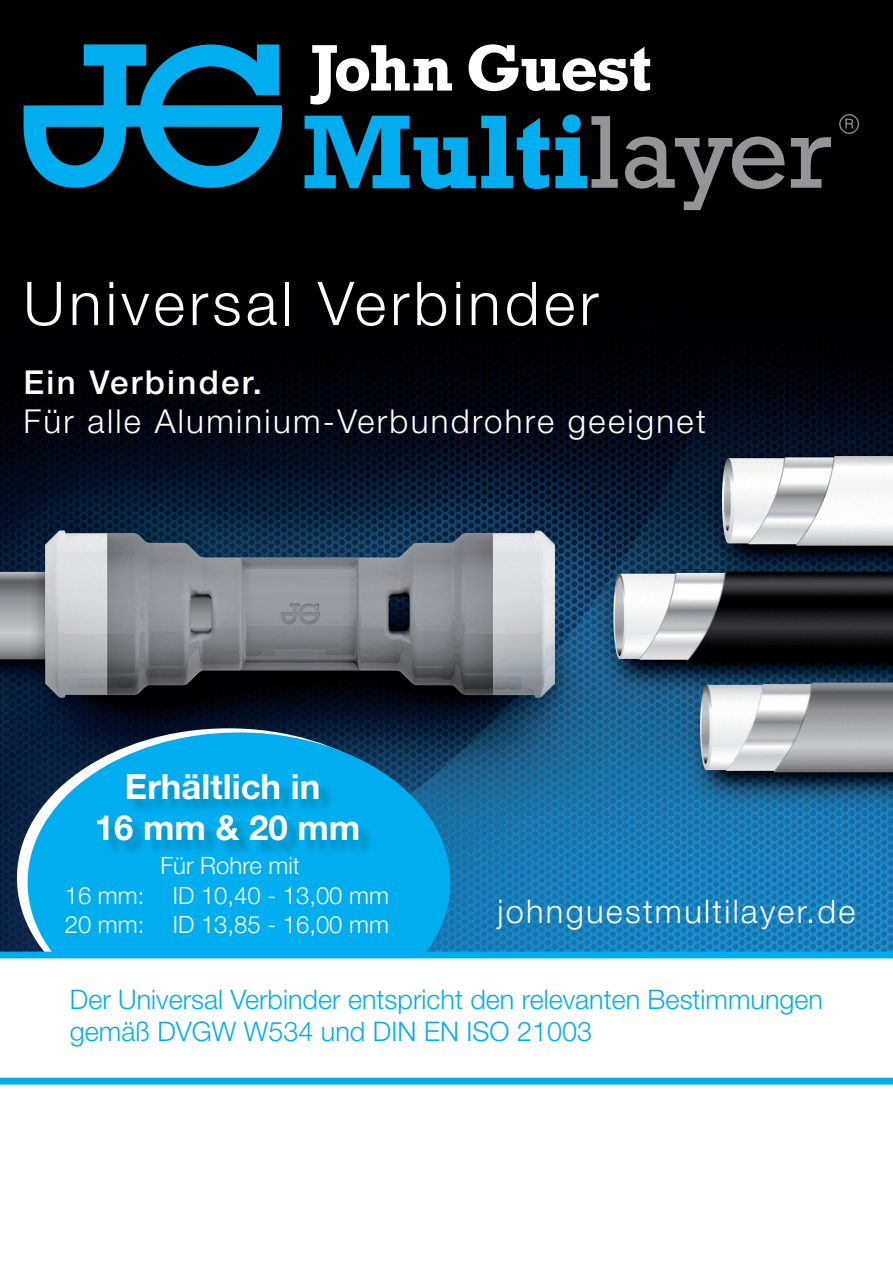
<style>
.page{position:relative;width:893px;height:1263px;background:#fff}
.page>*{position:absolute;margin:0;border:0;box-sizing:border-box;transform-origin:0 0}
.t1{font:300 60.45px "Helvetica Neue";letter-spacing:.07em;color:#fff}
.t2{font:700 34.8px/41.7px "Helvetica Neue";color:#fff;text-align:center}
.t3{font:300 33px "Helvetica Neue";letter-spacing:.07em;color:#fff}
.t4{font:500 33px "Helvetica Neue";letter-spacing:.07em;color:#fff}
.t5{font:300 32.55px "Helvetica Neue";letter-spacing:.07em;color:#fff}
.t6{font:300 27px "Helvetica Neue";color:#00aeef}
.t7{font:300 23.85px "Helvetica Neue";color:#fff}
</style>
<div class="page">
<img style="left:0;top:0;width:893px;height:951px">
<svg style="left:310px;top:45px;width:142px;height:60px"></svg>
<svg style="left:469px;top:44px;width:181px;height:47px"></svg>
<svg style="left:24px;top:44px;width:258px;height:144px;background:#005879"></svg>
<svg style="left:305px;top:116px;width:244px;height:73px;background:#006388"></svg>
<svg style="left:555px;top:114px;width:63px;height:74px;background:#1d5165"></svg>
<svg style="left:791px;top:137px;width:40px;height:51px;background:#444546"></svg>
<svg style="left:625px;top:137px;width:160px;height:73px;background:#343536"></svg>
<svg style="left:839px;top:114px;width:20px;height:20px"></svg>
<div style="left:17px;top:728px;width:423px;height:300px;background:#fff;border-radius:50%"></div>
<div style="left:28px;top:732px;width:422px;height:300px;background:#00aeef;border-radius:50%"></div>
<div style="left:99px;top:776px;width:274px;height:80px;background:#231f20;opacity:.23"></div>
<div style="left:0;top:955px;width:893px;height:308px;background:#fff"></div>
<div style="left:0;top:951px;width:893px;height:7px;background:#00aeef"></div>
<div style="left:0;top:1078px;width:893px;height:6px;background:#00aeef"></div>
<p class="t1" style="left:23px;top:267px;width:577px">Universal Verbinder</p>
<p class="t4" style="left:23px;top:362px;width:240px">Ein Verbinder.</p>
<p class="t3" style="left:23px;top:401px;width:684px">Für alle Aluminium-Verbundrohre geeignet</p>
<p class="t2" style="left:95px;top:765px;width:267px">Erhältlich in<br>16 mm &amp; 20 mm</p>
<p class="t7" style="left:160px;top:851px;width:141px">Für Rohre mit</p>
<p class="t7" style="left:65px;top:881px;width:326px">16 mm: ID 10,40 - 13,00 mm</p>
<p class="t7" style="left:65px;top:909px;width:326px">20 mm: ID 13,85 - 16,00 mm</p>
<p class="t5" style="left:497px;top:891px;width:359px">johnguestmultilayer.de</p>
<p class="t6" style="left:70px;top:983px;width:755px">Der Universal Verbinder entspricht den relevanten Bestimmungen</p>
<p class="t6" style="left:70px;top:1015px;width:524px">gemäß DVGW W534 und DIN EN ISO 21003</p>
</div>
